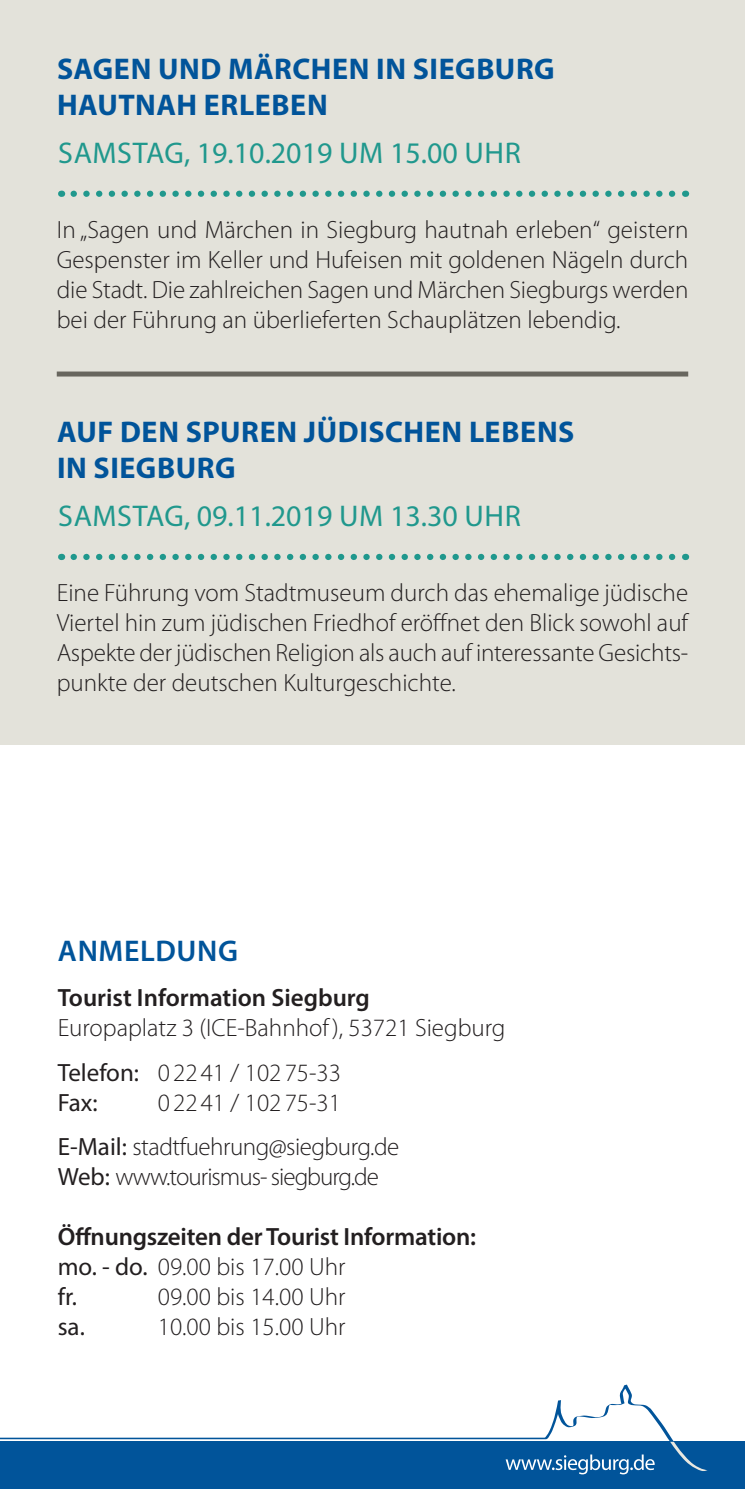
<style>
.page{position:relative;width:745px;height:1489px;background:#fff}
.page>*{position:absolute;margin:0;border:0;box-sizing:border-box;transform-origin:0 0}
.t1{font:700 30px/36px "Myriad Pro";letter-spacing:.02em;color:#01549a}
.t2{font:30px "Myriad Pro";letter-spacing:.005em;color:#20988d}
.t3{font:600 30px "Myriad Pro";letter-spacing:.02em;color:#01549a}
.Absatzformat_1{font:300 25px/30px "Myriad Pro";color:#231f20;text-align:justify}
.Absatzformat_1-2{font:600 25px "Myriad Pro";letter-spacing:-.01em;color:#231f20}
.Absatzformat_1-3{font:300 25px/30px "Myriad Pro";letter-spacing:-.025em;color:#231f20}
.Absatzformat_1-4{font:25px "Myriad Pro";color:#231f20}
.s1{font-weight:400}
</style>
<div class="page">
<div style="left:0;top:0;width:744px;height:744px;background:#e3e2da"></div>
<svg style="left:74px;top:554px;width:602px;height:6px"></svg>
<svg style="left:74px;top:191px;width:602px;height:6px"></svg>
<div style="left:57px;top:371px;width:630px;height:5px;background:#68665e"></div>
<svg style="left:0;top:1384px;width:674px;height:57px"></svg>
<div style="left:0;top:1441px;width:744px;height:47px;background:#01549a"></div>
<svg style="left:670px;top:1441px;width:37px;height:30px"></svg>
<svg style="left:505px;top:1454px;width:149px;height:20px"></svg>
<p class="t1" style="left:57px;top:50px;width:499px">SAGEN UND MÄRCHEN IN SIEGBURG<br>HAUTNAH ERLEBEN</p>
<p class="t2" style="left:58px;top:134px;width:464px">SAMSTAG, 19.10.2019 UM 15.00 UHR</p>
<p class="Absatzformat_1" style="left:57px;top:215px;width:632px">In „Sagen und Märchen in Siegburg hautnah erleben“ geistern Gespenster im Keller und Hufeisen mit goldenen Nägeln durch die Stadt. Die zahlreichen Sagen und Märchen Siegburgs werden bei der Führung an überlieferten Schauplätzen lebendig.</p>
<p class="t1" style="left:57px;top:413px;width:518px">AUF DEN SPUREN JÜDISCHEN LEBENS<br>IN SIEGBURG</p>
<p class="t2" style="left:58px;top:497px;width:464px">SAMSTAG, 09.11.2019 UM 13.30 UHR</p>
<p class="Absatzformat_1" style="left:57px;top:578px;width:632px">Eine Führung vom Stadtmuseum durch das ehemalige jüdische Viertel hin zum jüdischen Friedhof eröffnet den Blick sowohl auf Aspekte der jüdischen Religion als auch auf interessante Gesichts&shy;punkte der deutschen Kulturgeschichte.</p>
<p class="t3" style="left:58px;top:932px;width:181px">ANMELDUNG</p>
<p class="Absatzformat_1-2" style="left:58px;top:982px;width:313px">Tourist Information Siegburg</p>
<p class="Absatzformat_1" style="left:58px;top:1013px;width:449px">Europaplatz 3 (ICE-Bahnhof ), 53721 Siegburg</p>
<p class="Absatzformat_1" style="left:58px;top:1057px;width:284px"><span class="s1">Telefon:</span> 0 22 41 / 102 75-33<br><span class="s1">Fax:</span></p>
<p class="Absatzformat_1" style="left:158px;top:1087px;width:184px">0 22 41 / 102 75-31</p>
<p class="Absatzformat_1-3" style="left:58px;top:1131px;width:343px"><span class="s1">E-Mail:</span> stadtfuehrung@siegburg.de<br><span class="s1">Web:</span> www.tourismus- siegburg.de</p>
<p class="Absatzformat_1-2" style="left:58px;top:1220px;width:419px">Öffnungszeiten der Tourist Information:</p>
<p class="Absatzformat_1" style="left:58px;top:1251px;width:289px"><span class="s1">mo. - do.</span> 09.00 bis 17.00 Uhr</p>
<p class="Absatzformat_1-4" style="left:58px;top:1280px;width:21px">fr.</p>
<p class="Absatzformat_1" style="left:158px;top:1281px;width:189px">09.00 bis 14.00 Uhr</p>
<p class="Absatzformat_1-4" style="left:58px;top:1310px;width:29px">sa.</p>
<p class="Absatzformat_1" style="left:158px;top:1311px;width:189px">10.00 bis 15.00 Uhr</p>
</div>
